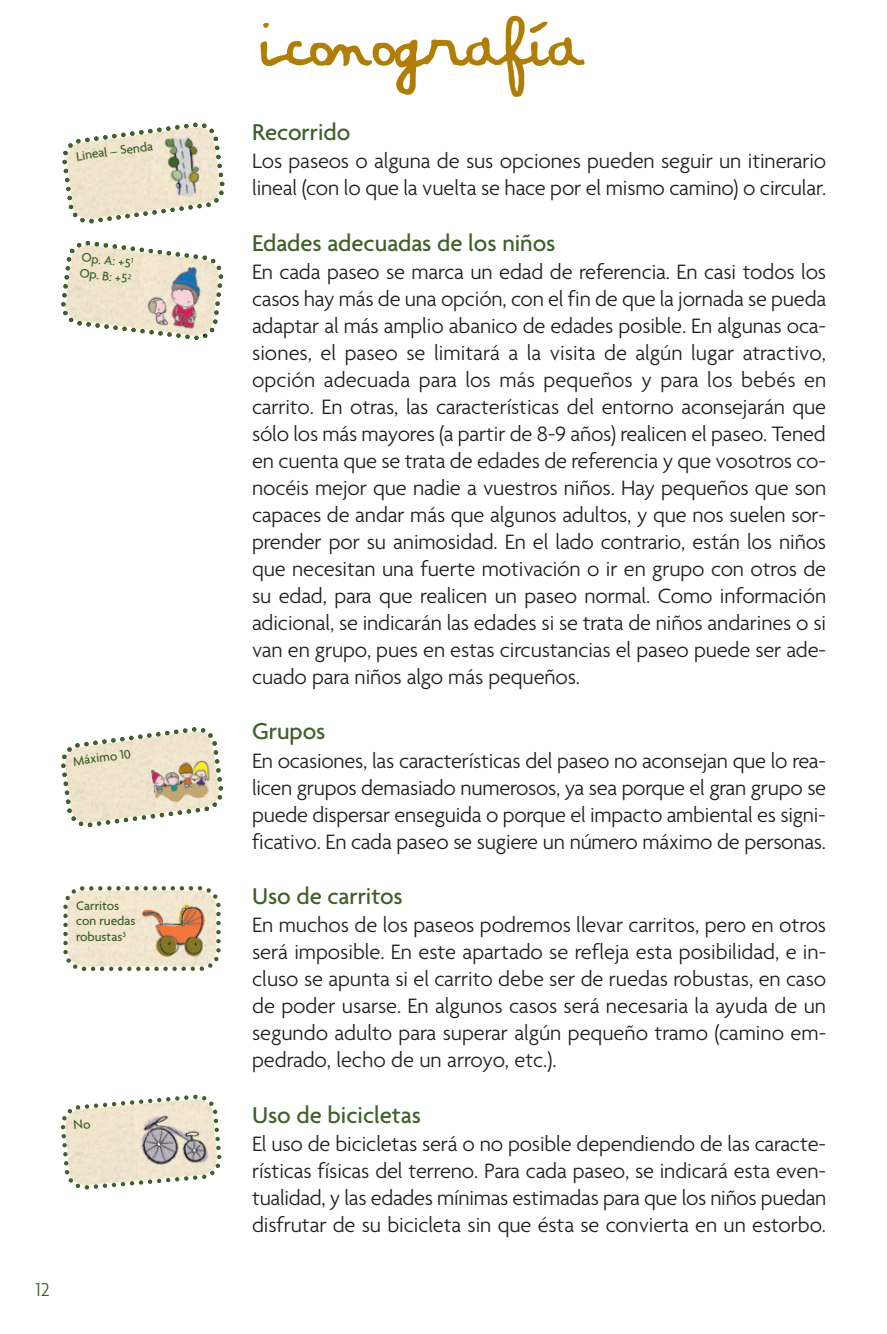
<style>
.page{position:relative;width:887px;height:1334px;background:#fff}
.page>*{position:absolute;margin:0;border:0;box-sizing:border-box;transform-origin:0 0}
.t1{font:76.27px "Amandine";color:#b07d06}
.t2{font:500 24.75px "Agenda";color:#3e6029}
.t3{font:300 22.5px/27px "Agenda";letter-spacing:-.005em;color:#231f20;text-align:justify}
.t4{font:300 20.25px "Agenda";color:#3e6029}
.t5{font:500 13.5px/15.8px "Agenda";color:#3e6029}
</style>
<div class="page">
<svg style="left:63px;top:886px;width:158px;height:86px"></svg>
<img style="left:141px;top:897px;width:65px;height:64px">
<svg style="left:62px;top:122px;width:163px;height:102px"></svg>
<svg style="left:61px;top:727px;width:162px;height:101px"></svg>
<svg style="left:61px;top:241px;width:163px;height:99px"></svg>
<img style="left:134px;top:256px;width:80px;height:79px">
<img style="left:206px;top:128px;width:17px;height:69px">
<svg style="left:60px;top:1094px;width:162px;height:96px"></svg>
<p class="t5" style="left:75px;top:148px;width:79px;rotate:-8deg">Lineal – Senda</p>
<p class="t5" style="left:82px;top:249px;width:53px;rotate:7deg">Op. A: +5<sup>1<br></sup>Op. B: +5<sup>2</sup></p>
<p class="t5" style="left:72px;top:753px;width:59px;rotate:-8deg">Máximo 10</p>
<p class="t5" style="left:76px;top:897px;width:61px">Carritos con ruedas robustas<sup>3</sup></p>
<p class="t4" style="left:36px;top:1277px;width:16px">12</p>
<h1 class="t1" style="left:256px;top:-12px;width:328px">iconografía</h1>
<p class="t2" style="left:252px;top:117px;width:100px">Recorrido</p>
<p class="t3" style="left:252px;top:147px;width:576px">Los paseos o alguna de sus opciones pueden seguir un itinerario lineal (con lo que la vuelta se hace por el mismo camino) o circular.</p>
<p class="t2" style="left:252px;top:227px;width:305px">Edades adecuadas de los niños</p>
<p class="t3" style="left:252px;top:257px;width:576px">En cada paseo se marca un edad de referencia. En casi todos los casos hay más de una opción, con el fin de que la jornada se pueda adaptar al más amplio abanico de edades posible. En algunas oca&shy;siones, el paseo se limitará a la visita de algún lugar atractivo, opción adecuada para los más pequeños y para los bebés en carrito. En otras, las características del entorno aconsejarán que sólo los más mayores (a partir de 8-9 años) realicen el paseo. Tened en cuenta que se trata de edades de referencia y que voso tros co&shy;nocéis mejor que nadie a vuestros niños. Hay pequeños que son capaces de andar más que algunos adultos, y que nos suelen sor&shy;prender por su animosidad. En el lado contrario, están los niños que necesitan una fuerte motivación o ir en grupo con otros de su edad, para que realicen un paseo normal. Como información adicional, se indicarán las edades si se trata de niños andarines o si van en grupo, pues en estas circustancias el paseo puede ser ade&shy;cuado para niños algo más pequeños.</p>
<p class="t2" style="left:252px;top:716px;width:75px">Grupos</p>
<p class="t3" style="left:252px;top:746px;width:575px">En ocasiones, las características del paseo no aconsejan que lo rea&shy;licen grupos demasiado numerosos, ya sea porque el gran grupo se puede dispersar enseguida o porque el impacto ambiental es signi&shy;ficativo. En cada paseo se sugiere un número máximo de personas.</p>
<p class="t2" style="left:252px;top:881px;width:152px">Uso de carritos</p>
<p class="t3" style="left:252px;top:911px;width:576px">En muchos de los paseos podremos llevar carritos, pero en otros será imposible. En este apartado se refleja esta posibilidad, e in&shy;cluso se apunta si el carrito debe ser de ruedas robustas, en caso de poder usarse. En algunos casos será necesaria la ayuda de un segundo adulto para superar algún pequeño tramo (camino em&shy;pedrado, lecho de un arroyo, etc.).</p>
<p class="t2" style="left:252px;top:1099px;width:170px">Uso de bicicletas</p>
<p class="t3" style="left:252px;top:1129px;width:576px">El uso de bicicletas será o no posible dependiendo de las caracte&shy;rísticas físicas del terreno. Para cada paseo, se indicará esta even&shy;tualidad, y las edades mínimas estimadas para que los niños puedan disfrutar de su bicicleta sin que ésta se convierta en un estorbo.</p>
</div>
